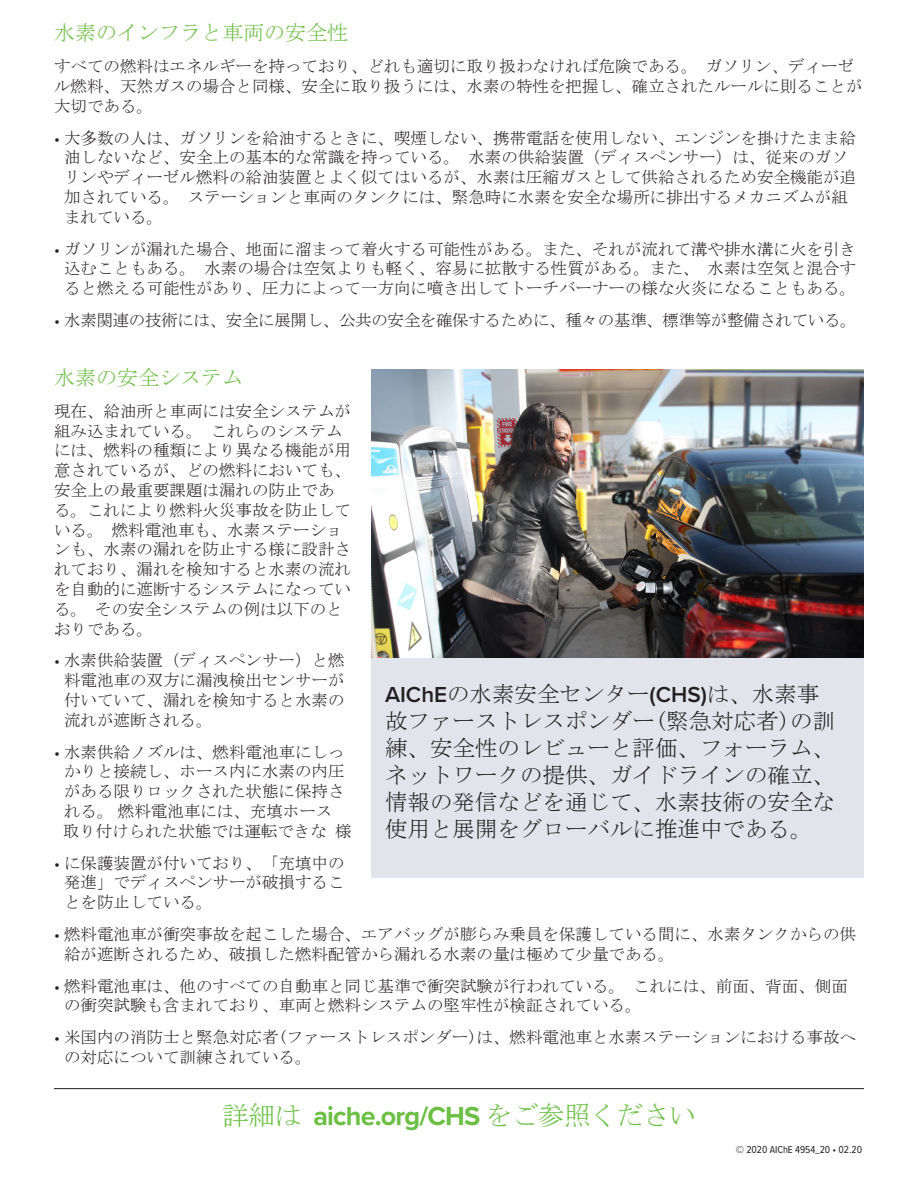
<style>
.page{position:relative;width:918px;height:1188px;background:#fff}
.page>*{position:absolute;margin:0;border:0;box-sizing:border-box;transform-origin:0 0}
.t1{font:700 27px "Proxima Nova";letter-spacing:-.03em;color:#6bbf45}
.t2{font:22.5px/27px "MS Mincho";color:#231f20}
.t3{font:21px "MS Mincho";color:#6cbd45}
.t4{font:16.5px/19.8px "MS Mincho";color:#231f20}
.t5{font:16.5px "MS Mincho";letter-spacing:-.02em;color:#231f20}
.t6{font:10.5px "Proxima Nova Cond";color:#231f20}
.s1{font-family:"Proxima Nova"}
.s2{font-family:"MS Mincho";font-weight:400}
.s3{font-family:"Proxima Nova";font-weight:600}
</style>
<div class="page">
<div style="left:372px;top:647px;width:492px;height:230px;background:#e1e5eb"></div>
<hr style="left:54px;top:1088px;width:810px;height:1px;background:#231f20">
<img style="left:372px;top:370px;width:491px;height:287px">
<p class="t3" style="left:54px;top:22px;width:295px">水素のインフラと車両の安全性</p>
<p class="t4" style="left:54px;top:56px;width:810px">すべての燃料はエネルギーを持っており、どれも適切に取り扱わなければ危険である。 ガソリン、ディーゼル燃料、天然ガスの場合と同様、安全に取り扱うには、水素の特性を把握し、確立されたルールに則ることが大切である。　</p>
<p class="t4" style="left:64px;top:128px;width:794px;text-indent:-10px"><span class="s1">•</span> 大多数の人は、ガソリンを給油するときに、喫煙しない、携帯電話を使用しない、エンジンを掛けたまま給油しないなど、安全上の基本的な常識を持っている。 水素の供給装置（ディスペンサー）は、従来のガソリンやディーゼル燃料の給油装置とよく似てはいるが、水素は圧縮ガスとして供給されるため安全機能が追加されている。 ステーションと車両のタンクには、緊急時に水素を安全な場所に排出するメカニズムが組まれている。</p>
<p class="t4" style="left:64px;top:239px;width:794px;text-align:justify;text-indent:-10px"><span class="s1">•</span> ガソリンが漏れた場合、地面に溜まって着火する可能性がある。また、それが流れて溝や排水溝に火を引き込むこともある。 水素の場合は空気よりも軽く、容易に拡散する性質がある。また、 水素は空気と混合すると燃える可能性があり、圧力によって一方向に噴き出してトーチバーナーの様な火炎になることもある。</p>
<p class="t5" style="left:54px;top:312px;width:804px"><span class="s1">•</span> 水素関連の技術には、安全に展開し、公共の安全を確保するために、種々の基準、標準等が整備されている。</p>
<p class="t3" style="left:54px;top:367px;width:190px">水素の安全システム</p>
<p class="t4" style="left:54px;top:401px;width:298px">現在、給油所と車両には安全システムが組み込まれている。 これらのシステムには、燃料の種類により異なる機能が用意されているが、どの燃料においても、安全上の最重要課題は漏れの防止である。これにより燃料火災事故を防止している。 燃料電池車も、水素ステーションも、水素の漏れを防止する様に設計されており、漏れを検知すると水素の流れを自動的に遮断するシステムになっている。 その安全システムの例は以下のとおりである。</p>
<p class="t4" style="left:64px;top:651px;width:282px;text-align:justify;text-indent:-10px"><span class="s1">•</span> 水素供給装置（ディスペンサー）と燃料電池車の双方に漏洩検出センサーが付いていて、漏れを検知すると水素の流れが遮断される。</p>
<p class="t4" style="left:64px;top:742px;width:282px;text-align:justify;text-indent:-10px"><span class="s1">•</span> 水素供給ノズルは、燃料電池車にしっかりと接続し、ホース内に水素の内圧がある限りロックされた状態に保持される。燃料電池車には、充填ホース</p>
<p class="t4" style="left:63px;top:821px;width:290px">取り付けられた状態では運転できな 様</p>
<p class="t4" style="left:64px;top:853px;width:282px;text-align:justify;text-indent:-10px"><span class="s1">•</span> に保護装置が付いており、「充填中の発進」でディスペンサーが破損することを防止している。</p>
<p class="t4" style="left:64px;top:924px;width:794px;text-indent:-10px"><span class="s1">•</span> 燃料電池車が衝突事故を起こした場合、エアバッグが膨らみ乗員を保護している間に、水素タンクからの供給が遮断されるため、破損した燃料配管から漏れる水素の量は極めて少量である。</p>
<p class="t4" style="left:64px;top:976px;width:785px;text-indent:-10px"><span class="s1">•</span> 燃料電池車は、他のすべての自動車と同じ基準で衝突試験が行われている。 これには、前面、背面、側面の衝突試験も含まれており、車両と燃料システムの堅牢性が検証されている。</p>
<p class="t4" style="left:64px;top:1027px;width:794px;text-indent:-10px"><span class="s1">•</span> 米国内の消防士と緊急対応者(ファーストレスポンダー)は、燃料電池車と水素ステーションにおける事故への対応について訓練されている。</p>
<p class="t1" style="left:222px;top:1096px;width:475px"><span class="s2">詳細は</span> aiche.org/CHS <span class="s2">をご参照ください</span></p>
<p class="t6" style="left:736px;top:1142px;width:128px">© 2020 AIChE 4954_20 • 02.20</p>
<p class="t2" style="left:385px;top:681px;width:451px"><span class="s3">AIChE</span>の水素安全センター<span class="s3">(CHS)</span>は、水素事故ファーストレスポンダー(緊急対応者)の訓練、安全性のレビューと評価、フォーラム、ネットワークの提供、ガイドラインの確立、情報の発信などを通じて、水素技術の安全な使用と展開をグローバルに推進中である。</p>
</div>
